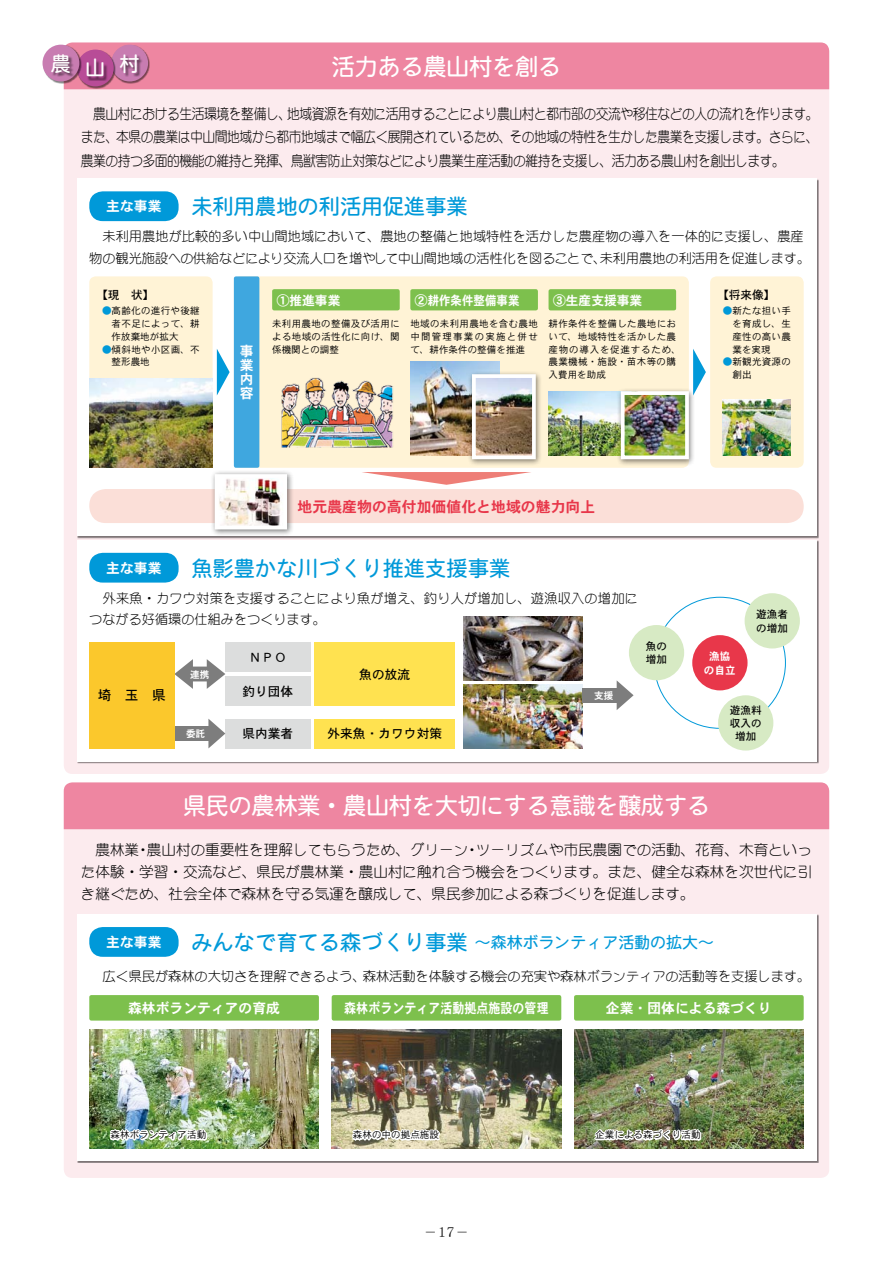
<style>
.page{position:relative;width:893px;height:1263px;background:#fff}
.page>*{position:absolute;margin:0;border:0;box-sizing:border-box;transform-origin:0 0}
.t1{font:23.4px "DFPHS Maru Gothic CID W4";letter-spacing:-.02em;color:#fff}
.t2{font:21.3px "DFPHS Maru Gothic CID W4";color:#0099d9}
.t3{font:20.25px "DFPHS Maru Gothic CID W4";color:#fff}
.t4{font:15.9px "DFPHS Maru Gothic CID W4";color:#0099d9}
.t5{font:14.85px "DFPHS Gothic CID W7";color:#e8374a}
.t6{font:300 14.55px/23.4px "DFP Maru Gothic CID";letter-spacing:-.02em;color:#000;text-align:justify;scale:.88 1}
.t7{font:300 14.55px/22.4px "DFP Maru Gothic CID";letter-spacing:-.02em;color:#000;text-align:justify}
.t8{font:13.8px/13.8px "DFPHS Gothic CID W7";color:#fff;text-align:justify}
.t9{font:13.8px "DFPHS Gothic CID W7";color:#fff;scale:.87 1}
.t10{font:13.8px "DFPHS Gothic CID W5";color:#000}
.t11{font:13.5px "DFPHS Mincho CID W3";color:#000}
.t12{font:300 13.35px/21.6px "DFP Maru Gothic CID";color:#000}
.t13{font:300 13.35px/21.6px "DFP Maru Gothic CID";letter-spacing:.02em;color:#000}
.t14{font:12.75px "DFPHS Gothic CID W5";color:#000}
.t15{font:12.75px "DFPHS Gothic CID W7";color:#fff}
.t16{font:11.7px "DFPHS Gothic CID W5";color:#000}
.t17{font:10.65px/13.8px "DFPHS Gothic CID W5";color:#000}
.t18{font:10.65px/13.8px "DFPHS Gothic CID W7";color:#fff;text-align:center}
.t19{font:9.6px/12.8px "DFPHS Gothic CID W3";letter-spacing:.03em;color:#000;text-align:justify}
.t20{font:9.6px "DFPHS Gothic CID W3";color:#000}
.t21{font:9.6px "DFPHS Gothic CID W7";color:#fff}
.s1{color:#0099d9}
.s2{font-size:21.3px}
</style>
<div class="page">
<div style="left:64px;top:43px;width:765px;height:731px;background:#fcebee;border-radius:9px"></div>
<div style="left:64px;top:782px;width:765px;height:396px;background:#fcebee;border-radius:9px"></div>
<div style="left:64px;top:43px;width:765px;height:46px;background:#ee86a1"></div>
<div style="left:64px;top:782px;width:765px;height:47px;background:#ee86a1"></div>
<div style="left:112px;top:45px;width:38px;height:38px;background:#000;opacity:.5"></div>
<div style="left:111px;top:45px;width:37px;height:36px;background:#c87cb1;border-radius:50%"></div>
<div style="left:121px;top:55px;width:22px;height:22px;background:#000;opacity:.5"></div>
<div style="left:77px;top:50px;width:39px;height:38px;background:#000;opacity:.5"></div>
<div style="left:77px;top:50px;width:37px;height:36px;background:#b84c97;border-radius:50%"></div>
<div style="left:87px;top:59px;width:21px;height:22px;background:#000;opacity:.5"></div>
<div style="left:43px;top:45px;width:38px;height:38px;background:#000;opacity:.5"></div>
<div style="left:43px;top:45px;width:36px;height:36px;background:#c87cb1;border-radius:50%"></div>
<div style="left:52px;top:54px;width:22px;height:23px;background:#000;opacity:.5"></div>
<div style="left:77px;top:179px;width:739px;height:357px;background:#fff"></div>
<div style="left:77px;top:540px;width:739px;height:221px;background:#fff"></div>
<div style="left:77px;top:914px;width:739px;height:247px;background:#fff"></div>
<div style="left:89px;top:191px;width:90px;height:30px;background:#0099d9;border-radius:14px"></div>
<div style="left:89px;top:553px;width:90px;height:30px;background:#0099d9;border-radius:14px"></div>
<div style="left:89px;top:927px;width:90px;height:30px;background:#0099d9;border-radius:14px"></div>
<div style="left:89px;top:276px;width:124px;height:192px;background:#fff3d6;border-radius:6px"></div>
<div style="left:710px;top:276px;width:94px;height:192px;background:#fff3d6;border-radius:6px"></div>
<div style="left:234px;top:276px;width:455px;height:192px;background:#fff3d6;border-radius:6px"></div>
<div style="left:234px;top:276px;width:25px;height:192px;background:#3fa7df;border-radius:2px"></div>
<svg style="left:217px;top:349px;width:13px;height:46px"></svg>
<svg style="left:693px;top:349px;width:13px;height:41px"></svg>
<svg style="left:362px;top:472px;width:169px;height:13px"></svg>
<img style="left:89px;top:378px;width:124px;height:90px">
<img style="left:463px;top:617px;width:120px;height:63px">
<img style="left:463px;top:685px;width:120px;height:63px">
<img style="left:723px;top:400px;width:68px;height:55px">
<div style="left:89px;top:995px;width:230px;height:25px;background:#7dc04d;border-radius:2px"></div>
<div style="left:574px;top:995px;width:230px;height:25px;background:#7dc04d;border-radius:2px"></div>
<div style="left:332px;top:995px;width:229px;height:25px;background:#7dc04d;border-radius:2px"></div>
<img style="left:332px;top:1029px;width:229px;height:119px">
<svg style="left:348px;top:1114px;width:96px;height:49px"></svg>
<img style="left:89px;top:1029px;width:230px;height:119px">
<img style="left:106px;top:1114px;width:102px;height:30px">
<img style="left:574px;top:1029px;width:230px;height:119px">
<img style="left:591px;top:1114px;width:112px;height:31px">
<div style="left:225px;top:642px;width:85px;height:30px;background:#dcdddd"></div>
<div style="left:315px;top:642px;width:140px;height:64px;background:#ffe250"></div>
<div style="left:315px;top:719px;width:140px;height:29px;background:#ffe250"></div>
<div style="left:225px;top:676px;width:85px;height:30px;background:#dcdddd"></div>
<div style="left:225px;top:719px;width:85px;height:29px;background:#dcdddd"></div>
<div style="left:174px;top:726px;width:35px;height:15px;background:#7d7d7d"></div>
<svg style="left:208px;top:719px;width:17px;height:29px"></svg>
<div style="left:583px;top:688px;width:34px;height:15px;background:#7d7d7d"></div>
<svg style="left:617px;top:681px;width:17px;height:29px"></svg>
<div style="left:187px;top:666px;width:26px;height:15px;background:#7d7d7d"></div>
<svg style="left:207px;top:659px;width:18px;height:30px"></svg>
<svg style="left:174px;top:659px;width:19px;height:30px"></svg>
<img style="left:549px;top:391px;width:67px;height:64px">
<img style="left:410px;top:361px;width:90px;height:94px">
<div style="left:616px;top:387px;width:80px;height:79px;background:#000;opacity:.5"></div>
<img style="left:626px;top:396px;width:58px;height:58px">
<div style="left:621px;top:391px;width:68px;height:68px;border:4px solid #fff"></div>
<div style="left:467px;top:370px;width:76px;height:96px;background:#000;opacity:.5"></div>
<img style="left:477px;top:379px;width:54px;height:75px">
<div style="left:472px;top:374px;width:64px;height:85px;border:4px solid #fff"></div>
<div style="left:272px;top:289px;width:128px;height:21px;background:#7dc04d;border-radius:2px"></div>
<div style="left:410px;top:289px;width:128px;height:21px;background:#7dc04d;border-radius:2px"></div>
<div style="left:549px;top:289px;width:127px;height:21px;background:#7dc04d;border-radius:2px"></div>
<div style="left:89px;top:642px;width:85px;height:106px;background:#fbc82c"></div>
<div style="left:692px;top:635px;width:55px;height:55px;background:#e8374a;border-radius:50%"></div>
<div style="left:745px;top:593px;width:55px;height:55px;background:#d7eac4;border-radius:50%"></div>
<div style="left:629px;top:625px;width:55px;height:55px;background:#d7eac4;border-radius:50%"></div>
<div style="left:718px;top:695px;width:55px;height:55px;background:#d7eac4;border-radius:50%"></div>
<div style="left:89px;top:489px;width:715px;height:34px;background:#fbdfd8;border-radius:16px"></div>
<img style="left:281px;top:377px;width:112px;height:71px">
<div style="left:210px;top:470px;width:84px;height:66px;background:#000;opacity:.5"></div>
<img style="left:220px;top:479px;width:62px;height:45px">
<div style="left:215px;top:474px;width:72px;height:55px;border:4px solid #fff"></div>
<h3 class="t3" style="left:51px;top:52px;width:90px">農山村</h3>
<h1 class="t1" style="left:332px;top:53px;width:231px">活力ある農山村を創る</h1>
<h3 class="t6" style="left:81px;top:102px;width:840px">　農山村における生活環境を整備し、地域資源を有効に活用することにより農山村と都市部の交流や移住などの人の流れを作ります。また、本県の農業は中山間地域から都市地域まで幅広く展開されているため、その地域の特性を生かした農業を支援します。さらに、農業の持つ多面的機能の維持と発揮、鳥獣害防止対策などにより農業生産活動の維持を支援し、活力ある農山村を創出します。</h3>
<h3 class="t8" style="left:106px;top:199px;width:57px">主な事業</h3>
<h2 class="t2" style="left:191px;top:195px;width:278px">未利用農地の利活用促進事業</h2>
<h3 class="t12" style="left:89px;top:225px;width:722px">　未利用農地が比較的多い中山間地域において、農地の整備と地域特性を活かした農産物の導入を一体的に支援し、農産物の観光施設への供給などにより交流人口を増やして中山間地域の活性化を図ることで、未利用農地の利活用を促進します。</h3>
<p class="t16" style="left:96px;top:289px;width:60px">【現　状】</p>
<p class="t16" style="left:717px;top:289px;width:60px">【将来像】</p>
<p class="t19" style="left:112px;top:304px;width:90px;text-indent:-10px"><span class="s1">●</span>高齢化の進行や後継者不足によって、耕作放棄地が拡大</p>
<p class="t19" style="left:112px;top:343px;width:90px;text-indent:-10px"><span class="s1">●</span>傾斜地や小区画、不整形農地</p>
<h3 class="t15" style="left:277px;top:293px;width:65px">①推進事業</h3>
<p class="t19" style="left:272px;top:317px;width:129px">未利用農地の整備及び活用による地域の活性化に向け、関係機関との調整</p>
<h3 class="t15" style="left:415px;top:293px;width:106px">②耕作条件整備事業</h3>
<p class="t19" style="left:410px;top:317px;width:129px">地域の未利用農地を含む農地中間管理事業の実施と併せて、耕作条件の整備を推進</p>
<h3 class="t15" style="left:553px;top:293px;width:91px">③生産支援事業</h3>
<p class="t19" style="left:549px;top:317px;width:134px;text-align:left">耕作条件を整備した農地において、地域特性を活かした農産物の導入を促進するため、農業機械・施設・苗木等の購入費用を助成</p>
<p class="t19" style="left:732px;top:304px;width:60px;text-indent:-10px"><span class="s1">●</span>新たな担い手を育成し、生産性の高い農業を実現</p>
<p class="t19" style="left:732px;top:355px;width:60px;text-indent:-10px"><span class="s1">●</span>新観光資源の創出</p>
<h3 class="t8" style="left:240px;top:344px;width:15px">事業内容</h3>
<h3 class="t5" style="left:298px;top:498px;width:299px">地元農産物の高付加価値化と地域の魅力向上</h3>
<h3 class="t8" style="left:106px;top:561px;width:57px">主な事業</h3>
<h2 class="t2" style="left:191px;top:556px;width:320px">魚影豊かな川づくり推進支援事業</h2>
<h3 class="t13" style="left:89px;top:587px;width:550px">　外来魚・カワウ対策を支援することにより魚が増え、釣り人が増加し、遊漁収入の増加につながる好循環の仕組みをつくります。</h3>
<h3 class="t10" style="left:98px;top:688px;width:70px">埼玉県</h3>
<p class="t21" style="left:190px;top:669px;width:21px">連携</p>
<h3 class="t14" style="left:249px;top:650px;width:40px">ＮＰＯ</h3>
<h3 class="t14" style="left:242px;top:684px;width:53px">釣り団体</h3>
<h3 class="t14" style="left:359px;top:667px;width:53px">魚の放流</h3>
<p class="t21" style="left:594px;top:690px;width:21px">支援</p>
<p class="t17" style="left:646px;top:639px;width:23px">魚の増加</p>
<p class="t21" style="left:186px;top:728px;width:21px">委託</p>
<h3 class="t14" style="left:242px;top:727px;width:53px">県内業者</h3>
<h3 class="t14" style="left:327px;top:727px;width:116px">外来魚・カワウ対策</h3>
<p class="t18" style="left:704px;top:649px;width:33px">漁協の自立</p>
<p class="t17" style="left:756px;top:607px;width:33px">遊漁者の増加</p>
<p class="t17" style="left:730px;top:704px;width:33px;line-height:12.8px;text-align:center">遊漁料収入の増加</p>
<h1 class="t1" style="left:183px;top:793px;width:529px">県民の農林業・農山村を大切にする意識を醸成する</h1>
<h3 class="t7" style="left:81px;top:838px;width:733px">　農林業・農山村の重要性を理解してもらうため、グリーン・ツーリズムや市民農園での活動、花育、木育といった体験・学習・交流など、県民が農林業・農山村に触れ合う機会をつくります。また、健全な森林を次世代に引き継ぐため、社会全体で森林を守る気運を醸成して、県民参加による森づくりを促進します。</h3>
<h3 class="t8" style="left:106px;top:935px;width:57px">主な事業</h3>
<h3 class="t4" style="left:191px;top:933px;width:524px"><span class="s2">みんなで育てる森づくり事業</span> 〜森林ボランティア活動の拡大〜</h3>
<h3 class="t12" style="left:89px;top:965px;width:722px">　広く県民が森林の大切さを理解できるよう、森林活動を体験する機会の充実や森林ボランティアの活動等を支援します。</h3>
<h3 class="t8" style="left:128px;top:1001px;width:154px">森林ボランティアの育成</h3>
<h3 class="t9" style="left:344px;top:1000px;width:236px">森林ボランティア活動拠点施設の管理</h3>
<h3 class="t8" style="left:606px;top:1001px;width:167px">企業・団体による森づくり</h3>
<p class="t20" style="left:111px;top:1130px;width:97px">森林ボランティア活動</p>
<p class="t20" style="left:353px;top:1130px;width:88px">森林の中の拠点施設</p>
<p class="t20" style="left:595px;top:1130px;width:107px">企業による森づくり活動</p>
<h3 class="t11" style="left:438px;top:1225px;width:18px">17</h3>
<h3 class="t11" style="left:424px;top:1225px;width:46px">−　 −</h3>
</div>
